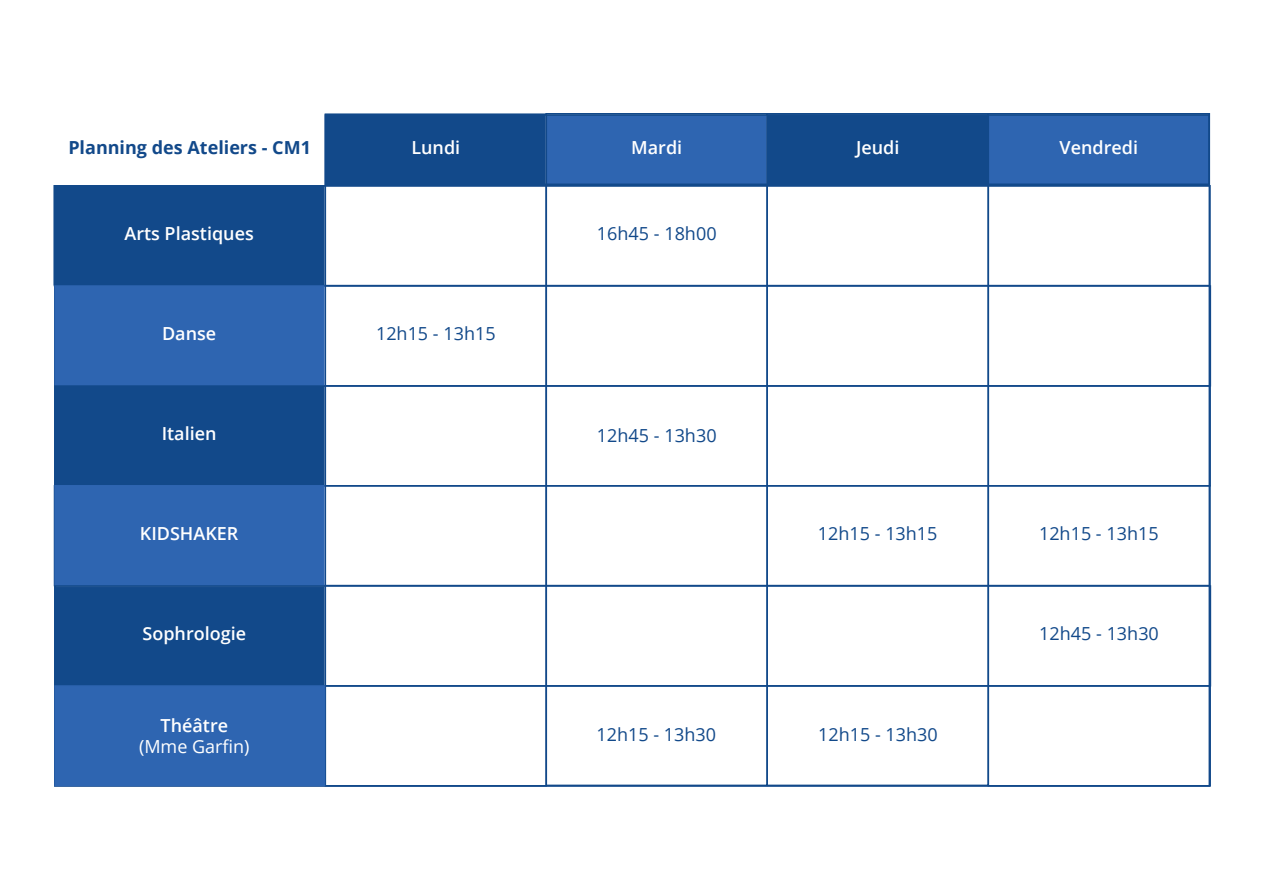
<style>
.page{position:relative;width:1263px;height:893px;background:#fff}
.page>*{position:absolute;margin:0;border:0;box-sizing:border-box;transform-origin:0 0}
.t1{font:18px "Open Sans";color:#12498a}
.t2{font:600 18px "Open Sans";color:#fff}
.t3{font:700 18px "Open Sans";color:#12498a}
.t4{font:18px "Open Sans";color:#fff}
</style>
<div class="page">
<div style="left:54px;top:586px;width:271px;height:99px;background:#12498a;border:2px solid #12498a"></div>
<div style="left:54px;top:385px;width:271px;height:100px;background:#12498a;border:2px solid #12498a"></div>
<div style="left:54px;top:185px;width:271px;height:100px;background:#12498a;border:2px solid #12498a"></div>
<div style="left:989px;top:114px;width:220px;height:70px;background:#2e65b1"></div>
<div style="left:768px;top:114px;width:220px;height:70px;background:#12498a"></div>
<div style="left:546px;top:115px;width:220px;height:70px;background:#2e65b1"></div>
<div style="left:325px;top:114px;width:220px;height:70px;background:#12498a"></div>
<div style="left:325px;top:114px;width:885px;height:71px;border:2px solid #12498a"></div>
<div style="left:325px;top:113px;width:222px;height:673px;border:2px solid #12498a"></div>
<div style="left:545px;top:113px;width:223px;height:673px;border:2px solid #12498a"></div>
<div style="left:766px;top:113px;width:223px;height:673px;border:2px solid #12498a"></div>
<div style="left:987px;top:113px;width:223px;height:673px;border:2px solid #12498a"></div>
<div style="left:54px;top:185px;width:1156px;height:101px;border:2px solid #12498a"></div>
<div style="left:54px;top:285px;width:1157px;height:102px;border:2px solid #12498a"></div>
<div style="left:54px;top:385px;width:1157px;height:102px;border:2px solid #12498a"></div>
<div style="left:54px;top:485px;width:1156px;height:101px;border:2px solid #12498a"></div>
<div style="left:54px;top:585px;width:1157px;height:101px;border:2px solid #12498a"></div>
<div style="left:54px;top:685px;width:1157px;height:101px;border:2px solid #12498a"></div>
<div style="left:54px;top:285px;width:271px;height:100px;background:#2e65b1;border:2px solid #2e65b1"></div>
<div style="left:54px;top:485px;width:271px;height:100px;background:#2e65b1"></div>
<div style="left:54px;top:685px;width:271px;height:101px;background:#2e65b1;border:2px solid #2e65b1"></div>
<p class="t3" style="left:68px;top:135px;width:244px">Planning des Ateliers - CM1</p>
<p class="t2" style="left:411px;top:135px;width:50px">Lundi</p>
<p class="t2" style="left:631px;top:135px;width:53px">Mardi</p>
<p class="t2" style="left:856px;top:135px;width:45px">Jeudi</p>
<p class="t2" style="left:1059px;top:135px;width:80px">Vendredi</p>
<p class="t2" style="left:124px;top:221px;width:131px">Arts Plastiques</p>
<p class="t1" style="left:597px;top:221px;width:121px">16h45 - 18h00</p>
<p class="t2" style="left:162px;top:321px;width:56px">Danse</p>
<p class="t1" style="left:376px;top:321px;width:121px">12h15 - 13h15</p>
<p class="t2" style="left:162px;top:421px;width:56px">Italien</p>
<p class="t1" style="left:597px;top:423px;width:121px">12h45 - 13h30</p>
<p class="t2" style="left:140px;top:521px;width:100px">KIDSHAKER</p>
<p class="t1" style="left:818px;top:522px;width:121px">12h15 - 13h15</p>
<p class="t1" style="left:1039px;top:522px;width:121px">12h15 - 13h15</p>
<p class="t2" style="left:142px;top:621px;width:105px">Sophrologie</p>
<p class="t1" style="left:1039px;top:621px;width:121px">12h45 - 13h30</p>
<p class="t2" style="left:160px;top:713px;width:69px">Théâtre</p>
<p class="t4" style="left:139px;top:734px;width:112px">(Mme Garfin)</p>
<p class="t1" style="left:596px;top:722px;width:121px">12h15 - 13h30</p>
<p class="t1" style="left:818px;top:722px;width:121px">12h15 - 13h30</p>
</div>
